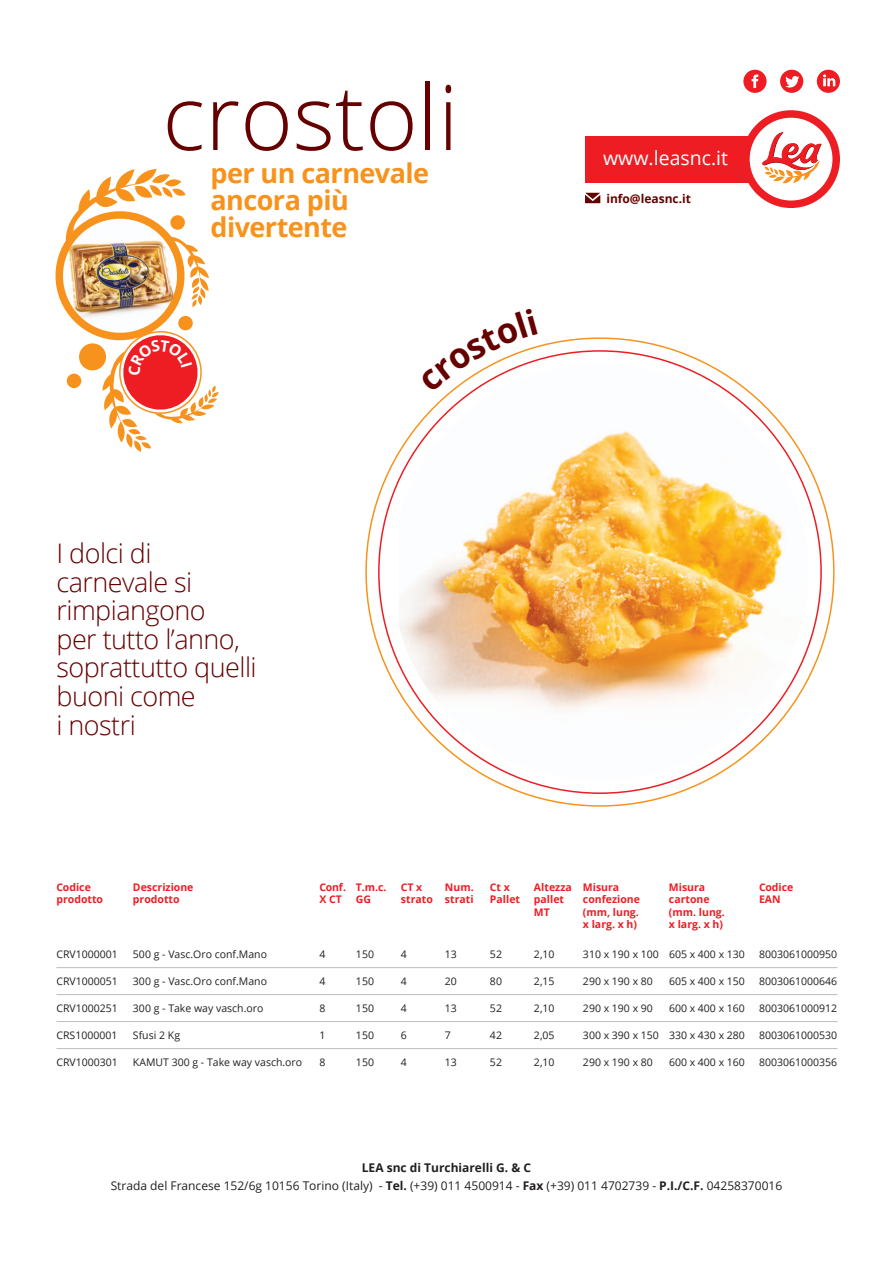
<style>
.page{position:relative;width:893px;height:1263px;background:#fff}
.page>*{position:absolute;margin:0;border:0;box-sizing:border-box;transform-origin:0 0}
.t1{font:300 90px "Open Sans";color:#600}
.t2{font:300 27px/28.5px "Open Sans";letter-spacing:-.02em;color:#600}
.t3{font:700 27px/27px "Open Sans";letter-spacing:-.02em;color:#f7931d}
.t4{font:19.5px "Open Sans";color:#fff}
.t5{font:12px/18px "Open Sans";color:#231f20;text-align:center}
.t6{font:700 12px "Open Sans";color:#600}
.t7{font:10.5px "Open Sans";color:#231f20}
.t8{font:700 10.5px/12.6px "Open Sans";color:#ee1d23}
.s1{font-weight:700}
</style>
<div class="page">
<hr style="left:56px;top:967px;width:781px;height:1px;background:#bcbdc0">
<hr style="left:56px;top:994px;width:781px;height:1px;background:#bcbdc0">
<hr style="left:56px;top:1021px;width:781px;height:1px;background:#bcbdc0">
<hr style="left:56px;top:1048px;width:781px;height:1px;background:#bcbdc0">
<div style="left:585px;top:136px;width:186px;height:46px;background:#ee1d23"></div>
<svg style="left:742px;top:110px;width:98px;height:98px"></svg>
<svg style="left:780px;top:70px;width:23px;height:23px"></svg>
<svg style="left:743px;top:70px;width:24px;height:23px"></svg>
<svg style="left:817px;top:70px;width:23px;height:23px"></svg>
<svg style="left:585px;top:193px;width:15px;height:10px"></svg>
<img style="left:399px;top:364px;width:409px;height:416px">
<svg style="left:55px;top:169px;width:164px;height:283px"></svg>
<svg style="left:420px;top:345px;width:118px;height:47px"></svg>
<h1 class="t1" style="left:162px;top:56px;width:298px">crostoli</h1>
<h2 class="t3" style="left:210px;top:159px;width:220px">per un carnevale ancora più divertente</h2>
<h3 class="t4" style="left:603px;top:144px;width:126px">www.leasnc.it</h3>
<p class="t6" style="left:606px;top:190px;width:86px">info@leasnc.it</p>
<h2 class="t2" style="left:56px;top:539px;width:202px">I dolci di carnevale si rimpiangono<br>per tutto l’anno, soprattutto quelli buoni come<br>i nostri</h2>
<p class="t8" style="left:56px;top:880px;width:48px">Codice prodotto</p>
<p class="t7" style="left:56px;top:947px;width:63px">CRV1000001</p>
<p class="t7" style="left:56px;top:974px;width:63px">CRV1000051</p>
<p class="t7" style="left:56px;top:1001px;width:63px">CRV1000251</p>
<p class="t7" style="left:56px;top:1028px;width:62px">CRS1000001</p>
<p class="t7" style="left:56px;top:1055px;width:63px">CRV1000301</p>
<p class="t8" style="left:133px;top:880px;width:62px">Descrizione prodotto</p>
<p class="t7" style="left:133px;top:947px;width:136px">500 g - Vasc.Oro conf.Mano</p>
<p class="t7" style="left:133px;top:974px;width:136px">300 g - Vasc.Oro conf.Mano</p>
<p class="t7" style="left:133px;top:1001px;width:132px">300 g - Take way vasch.oro</p>
<p class="t7" style="left:133px;top:1028px;width:49px">Sfusi 2 Kg</p>
<p class="t7" style="left:133px;top:1055px;width:171px">KAMUT 300 g - Take way vasch.oro</p>
<p class="t8" style="left:319px;top:880px;width:28px">Conf.<br>X CT</p>
<p class="t8" style="left:356px;top:880px;width:32px">T.m.c.<br>GG</p>
<p class="t8" style="left:401px;top:880px;width:33px">CT x strato</p>
<p class="t8" style="left:445px;top:880px;width:30px">Num. strati</p>
<p class="t7" style="left:319px;top:947px;width:8px">4</p>
<p class="t7" style="left:319px;top:974px;width:8px">4</p>
<p class="t7" style="left:319px;top:1001px;width:8px">8</p>
<p class="t7" style="left:319px;top:1028px;width:8px">1</p>
<p class="t7" style="left:319px;top:1055px;width:8px">8</p>
<p class="t7" style="left:356px;top:947px;width:20px">150</p>
<p class="t7" style="left:356px;top:974px;width:20px">150</p>
<p class="t7" style="left:356px;top:1001px;width:20px">150</p>
<p class="t7" style="left:356px;top:1028px;width:20px">150</p>
<p class="t7" style="left:356px;top:1055px;width:20px">150</p>
<p class="t7" style="left:401px;top:947px;width:8px">4</p>
<p class="t7" style="left:401px;top:974px;width:8px">4</p>
<p class="t7" style="left:401px;top:1001px;width:8px">4</p>
<p class="t7" style="left:401px;top:1028px;width:8px">6</p>
<p class="t7" style="left:401px;top:1055px;width:8px">4</p>
<p class="t7" style="left:445px;top:947px;width:14px">13</p>
<p class="t7" style="left:445px;top:974px;width:14px">20</p>
<p class="t7" style="left:445px;top:1001px;width:14px">13</p>
<p class="t7" style="left:445px;top:1028px;width:8px">7</p>
<p class="t7" style="left:445px;top:1055px;width:14px">13</p>
<p class="t8" style="left:490px;top:880px;width:32px">Ct x<br>Pallet</p>
<p class="t7" style="left:490px;top:947px;width:14px">52</p>
<p class="t7" style="left:490px;top:974px;width:14px">80</p>
<p class="t7" style="left:490px;top:1001px;width:14px">52</p>
<p class="t7" style="left:490px;top:1028px;width:14px">42</p>
<p class="t7" style="left:490px;top:1055px;width:14px">52</p>
<p class="t8" style="left:534px;top:880px;width:39px">Altezza pallet<br>MT</p>
<p class="t7" style="left:534px;top:947px;width:22px">2,10</p>
<p class="t7" style="left:534px;top:974px;width:22px">2,15</p>
<p class="t7" style="left:534px;top:1001px;width:22px">2,10</p>
<p class="t7" style="left:534px;top:1028px;width:22px">2,05</p>
<p class="t7" style="left:534px;top:1055px;width:22px">2,10</p>
<p class="t8" style="left:583px;top:880px;width:58px">Misura confezione (mm, lung. x larg. x h)</p>
<p class="t7" style="left:583px;top:947px;width:77px">310 x 190 x 100</p>
<p class="t7" style="left:583px;top:974px;width:71px">290 x 190 x 80</p>
<p class="t7" style="left:583px;top:1001px;width:71px">290 x 190 x 90</p>
<p class="t7" style="left:583px;top:1028px;width:77px">300 x 390 x 150</p>
<p class="t7" style="left:583px;top:1055px;width:71px">290 x 190 x 80</p>
<p class="t8" style="left:669px;top:880px;width:57px">Misura cartone (mm. lung. x larg. x h)</p>
<p class="t7" style="left:669px;top:947px;width:77px">605 x 400 x 130</p>
<p class="t7" style="left:669px;top:974px;width:77px">605 x 400 x 150</p>
<p class="t7" style="left:669px;top:1001px;width:77px">600 x 400 x 160</p>
<p class="t7" style="left:669px;top:1028px;width:77px">330 x 430 x 280</p>
<p class="t7" style="left:669px;top:1055px;width:77px">600 x 400 x 160</p>
<p class="t8" style="left:759px;top:880px;width:36px">Codice<br>EAN</p>
<p class="t7" style="left:759px;top:947px;width:80px">8003061000950</p>
<p class="t7" style="left:759px;top:974px;width:80px">8003061000646</p>
<p class="t7" style="left:759px;top:1001px;width:80px">8003061000912</p>
<p class="t7" style="left:759px;top:1028px;width:80px">8003061000530</p>
<p class="t7" style="left:759px;top:1055px;width:80px">8003061000356</p>
<p class="t5" style="left:111px;top:1159px;width:673px"><span class="s1">LEA snc di Turchiarelli G. &amp; C<br></span>Strada del Francese 152/6g 10156 Torino (Italy) - <span class="s1">Tel.</span> (+39) 011 4500914 - <span class="s1">Fax</span> (+39) 011 4702739 - <span class="s1">P.I./C.F.</span> 04258370016</p>
</div>
